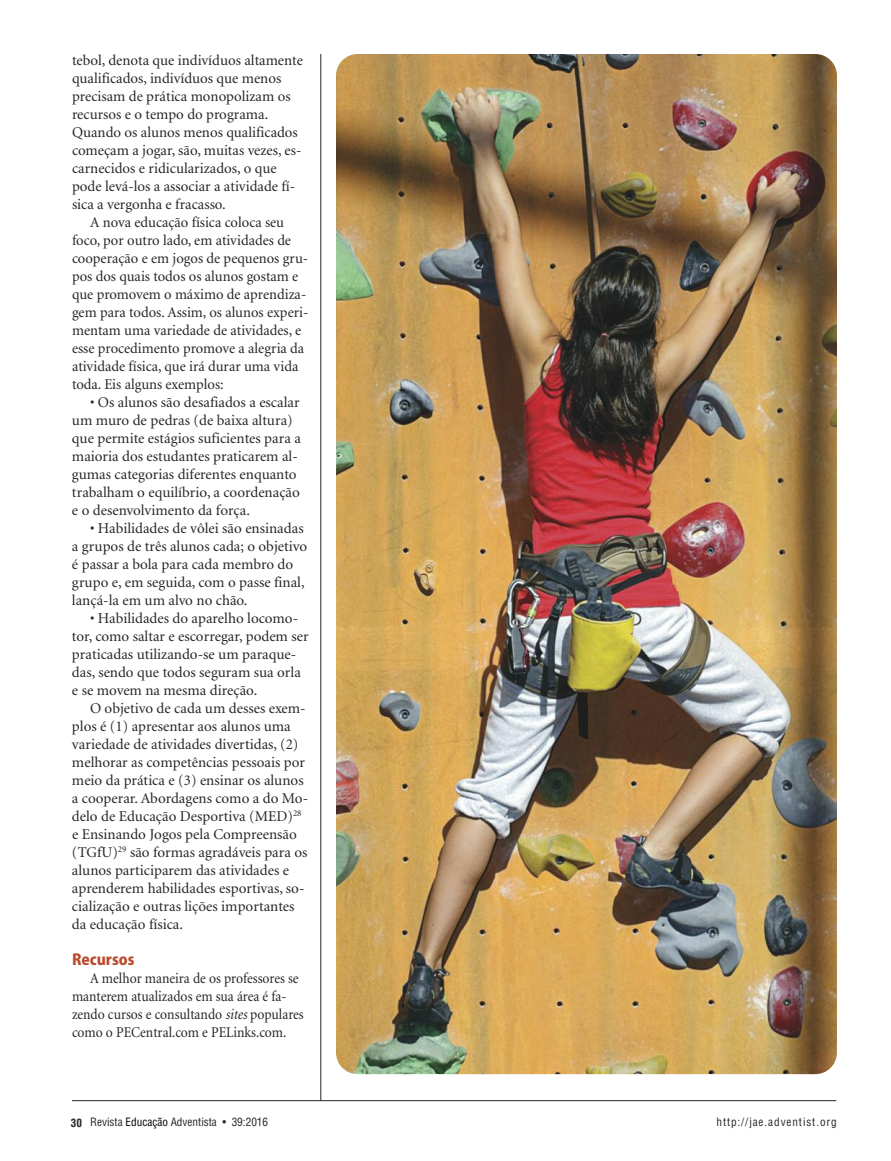
<style>
.page{position:relative;width:891px;height:1161px;background:#fff}
.page>*{position:absolute;margin:0;border:0;box-sizing:border-box;transform-origin:0 0}
.t1{font:15px/18px "Minion";color:#272526}
.t2{font:15px/18px "Minion";color:#272526;scale:.91 1}
.t3{font:800 15px "Koz Go Pro";color:#ba4c2f}
.t4{font:condensed 11.25px "Helvetica";color:#272526}
.t5{font:condensed 11.25px "Helvetica";letter-spacing:.08em;color:#272526}
.s1{font-style:italic}
.s2{font-weight:700}
.s3{color:#000}
</style>
<div class="page">
<hr style="left:321px;top:54px;width:1px;height:1047px;background:#272526">
<hr style="left:72px;top:1100px;width:764px;height:1px;background:#272526">
<img style="left:336px;top:54px;width:501px;height:1020px;border-radius:22px">
<p class="t1" style="left:72px;top:52px;width:232px">tebol, denota que indivíduos altamente qualificados, indivíduos que menos precisam de prática monopolizam os recursos e o tempo do programa.<br>Quando os alunos menos qualificados começam a jogar, são, muitas vezes, es&shy;carnecidos e ridicularizados, o que pode levá-los a associar a atividade fí&shy;sica a vergonha e fracasso.</p>
<p class="t1" style="left:72px;top:214px;width:238px;text-indent:18px">A nova educação física coloca seu foco, por outro lado, em atividades de cooperação e em jogos de pequenos gru&shy;pos dos quais todos os alunos gostam e que promovem o máximo de aprendiza&shy;gem para todos. Assim, os alunos experi&shy;mentam uma variedade de atividades, e esse procedimento promove a alegria da atividade física, que irá durar uma vida toda. Eis alguns exemplos:</p>
<p class="t1" style="left:72px;top:394px;width:230px;text-indent:18px">• Os alunos são desafiados a escalar um muro de pedras (de baixa altura) que permite estágios suficientes para a maioria dos estudantes praticarem al&shy;gumas categorias diferentes enquanto trabalham o equilíbrio, a coordenação e o desenvolvimento da força.</p>
<p class="t1" style="left:72px;top:520px;width:237px;text-indent:18px">• Habilidades de vôlei são ensinadas a grupos de três alunos cada; o objetivo é passar a bola para cada membro do grupo e, em seguida, com o passe final, lançá-la em um alvo no chão.</p>
<p class="t1" style="left:72px;top:610px;width:238px;text-indent:18px">• Habilidades do aparelho locomo&shy;tor, como saltar e escorregar, podem ser praticadas utilizando-se um paraque&shy;das, sendo que todos seguram sua orla e se movem na mesma direção.</p>
<p class="t1" style="left:72px;top:700px;width:238px;text-indent:18px">O objetivo de cada um desses exem&shy;plos é (1) apresentar aos alunos uma variedade de atividades divertidas, (2) melhorar as competências pessoais por meio da prática e (3) ensinar os alunos a cooperar. Abordagens como a do Mo&shy;delo de Educação Desportiva (MED)<sup>28 </sup>e Ensinando Jogos pela Compreensão (TGfU)<sup>29</sup> são formas agradáveis para os alunos participarem das atividades e aprenderem habilidades esportivas, so&shy;cialização e outras lições importantes da educação física.</p>
<p class="t3" style="left:72px;top:949px;width:64px">Recursos</p>
<p class="t2" style="left:72px;top:970px;width:256px;text-indent:18px">A melhor maneira de os professores se manterem atualizados em sua área é fa&shy;zendo cursos e consultando <span class="s1">sites</span> populares como o PECentral.com e PELinks.com.</p>
<p class="t4" style="left:71px;top:1118px;width:199px"><span class="s2">30</span> Revista <span class="s3">Educação</span> Adventista • 39:2016</p>
<p class="t5" style="left:716px;top:1118px;width:122px">http://jae.adventist.org</p>
</div>
